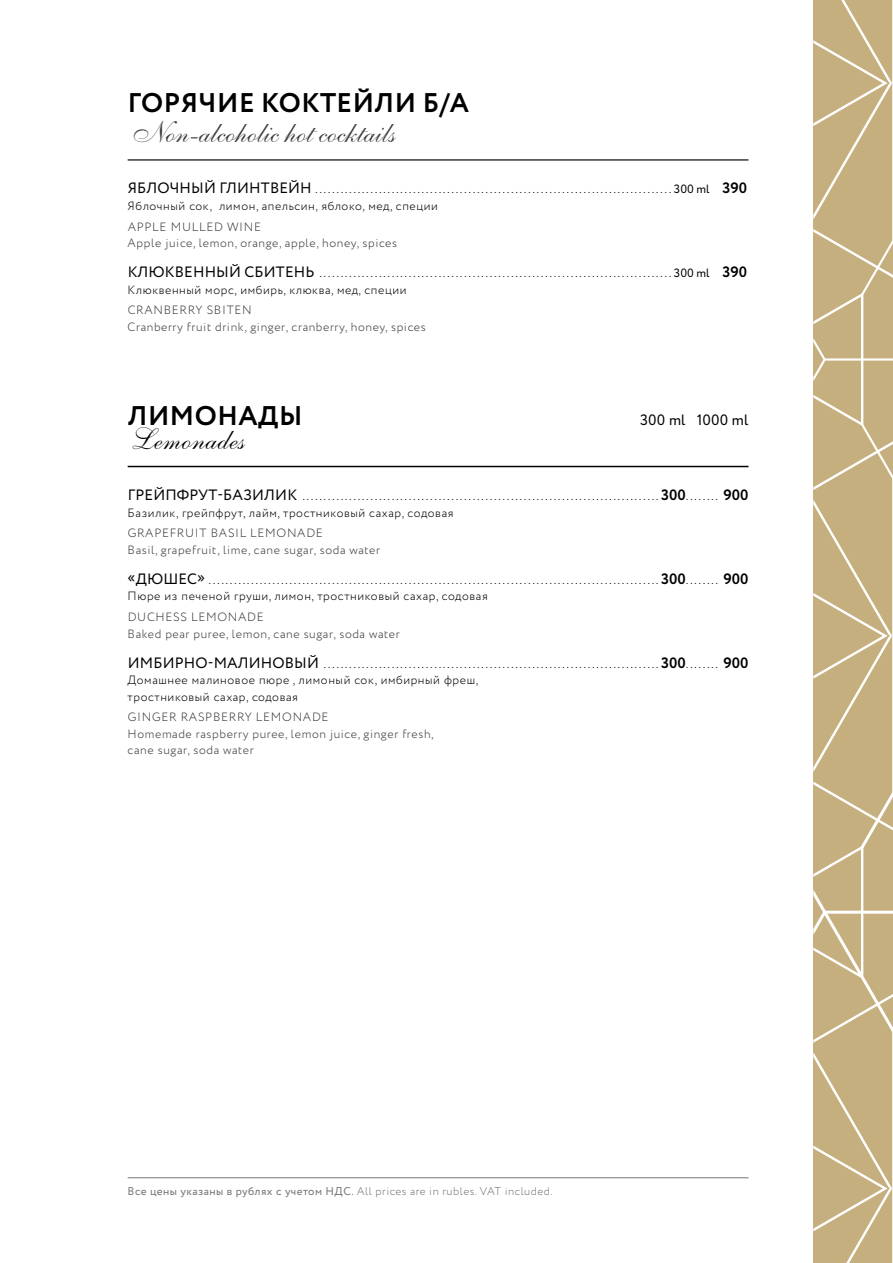
<style>
.page{position:relative;width:893px;height:1263px;background:#fff}
.page>*{position:absolute;margin:0;border:0;box-sizing:border-box;transform-origin:0 0}
.t1{font:30px "Allegro Script";color:#3a3a39}
.t2{font:30px "Allegro Script";letter-spacing:.01em;color:#000}
.t3{font:700 27px "Circe";letter-spacing:.02em;color:#000}
.t4{font:300 15px "Circe";color:#000}
.t5{font:15px "Circe";letter-spacing:.01em;color:#000}
.t6{font:300 12px/16.5px "Circe";letter-spacing:.05em;color:#3a3a39}
.t7{font:300 12px/16.5px "Circe";letter-spacing:.05em;color:#000}
.t8{font:300 11.25px "Circe";letter-spacing:.04em;color:#747578}
.s1{font-weight:400}
.s2{font-weight:400;font-size:12px}
.s3{font-weight:700}
</style>
<div class="page">
<hr style="left:128px;top:159px;width:620px;height:2px;background:#3a3a39">
<hr style="left:128px;top:466px;width:620px;height:1px;background:#000">
<svg style="left:813px;top:0;width:80px;height:1263px;background:#c9b486"></svg>
<hr style="left:128px;top:1177px;width:620px;height:1px;background:#747578">
<h2 class="t3" style="left:128px;top:85px;width:343px">ГОРЯЧИЕ КОКТЕЙЛИ Б/А</h2>
<h1 class="t1" style="left:128px;top:115px;width:265px">Non-alcoholic hot cocktails</h1>
<p class="t4" style="left:128px;top:178px;width:621px"><span class="s1">ЯБЛОЧНЫЙ ГЛИНТВЕЙН</span> ....................................................................................<span class="s2">300 ml</span> <span class="s3">390</span></p>
<p class="t7" style="left:128px;top:198px;width:312px">Яблочный сок, лимон, апельсин, яблоко, мед, специи</p>
<p class="t6" style="left:128px;top:219px;width:271px">APPLE MULLED WINE<br>Apple juice, lemon, orange, apple, honey, spices</p>
<p class="t4" style="left:128px;top:262px;width:621px"><span class="s1">КЛЮКВЕННЫЙ СБИТЕНЬ</span> ...................................................................................<span class="s2">300 ml</span> <span class="s3">390</span></p>
<p class="t7" style="left:128px;top:282px;width:280px">Клюквенный морс, имбирь, клюква, мед, специи</p>
<p class="t6" style="left:128px;top:302px;width:300px">CRANBERRY SBITEN<br>Cranberry fruit drink, ginger, cranberry, honey, spices</p>
<h2 class="t3" style="left:128px;top:397px;width:176px">ЛИМОНАДЫ</h2>
<p class="t5" style="left:640px;top:410px;width:110px">300 ml 1000 ml</p>
<h1 class="t2" style="left:128px;top:421px;width:114px">Lemonades</h1>
<p class="t4" style="left:128px;top:485px;width:622px"><span class="s1">ГРЕЙПФРУТ-БАЗИЛИК</span> ....................................................................................<span class="s3">300</span>........ <span class="s3">900</span></p>
<p class="t7" style="left:128px;top:504px;width:327px">Базилик, грейпфрут, лайм, тростниковый сахар, содовая</p>
<p class="t6" style="left:128px;top:525px;width:254px">GRAPEFRUIT BASIL LEMONADE<br>Basil, grapefruit, lime, cane sugar, soda water</p>
<p class="t4" style="left:128px;top:569px;width:622px"><span class="s1">«ДЮШЕС»</span> ..........................................................................................................<span class="s3">300</span>........ <span class="s3">900</span></p>
<p class="t7" style="left:128px;top:588px;width:362px">Пюре из печеной груши, лимон, тростниковый сахар, содовая</p>
<p class="t6" style="left:128px;top:609px;width:273px">DUCHESS LEMONADE<br>Baked pear puree, lemon, cane sugar, soda water</p>
<p class="t4" style="left:128px;top:652px;width:622px"><span class="s1">ИМБИРНО-МАЛИНОВЫЙ</span> ...............................................................................<span class="s3">300</span>........ <span class="s3">900</span></p>
<p class="t7" style="left:128px;top:672px;width:352px">Домашнее малиновое пюре , лимоный сок, имбирный фреш, тростниковый сахар, содовая</p>
<p class="t6" style="left:128px;top:709px;width:307px">GINGER RASPBERRY LEMONADE<br>Homemade raspberry puree, lemon juice, ginger fresh, cane sugar, soda water</p>
<p class="t8" style="left:128px;top:1184px;width:426px"><span class="s1">Все цены указаны в рублях с учетом НДС.</span> All prices are in rubles. VAT included.</p>
</div>
